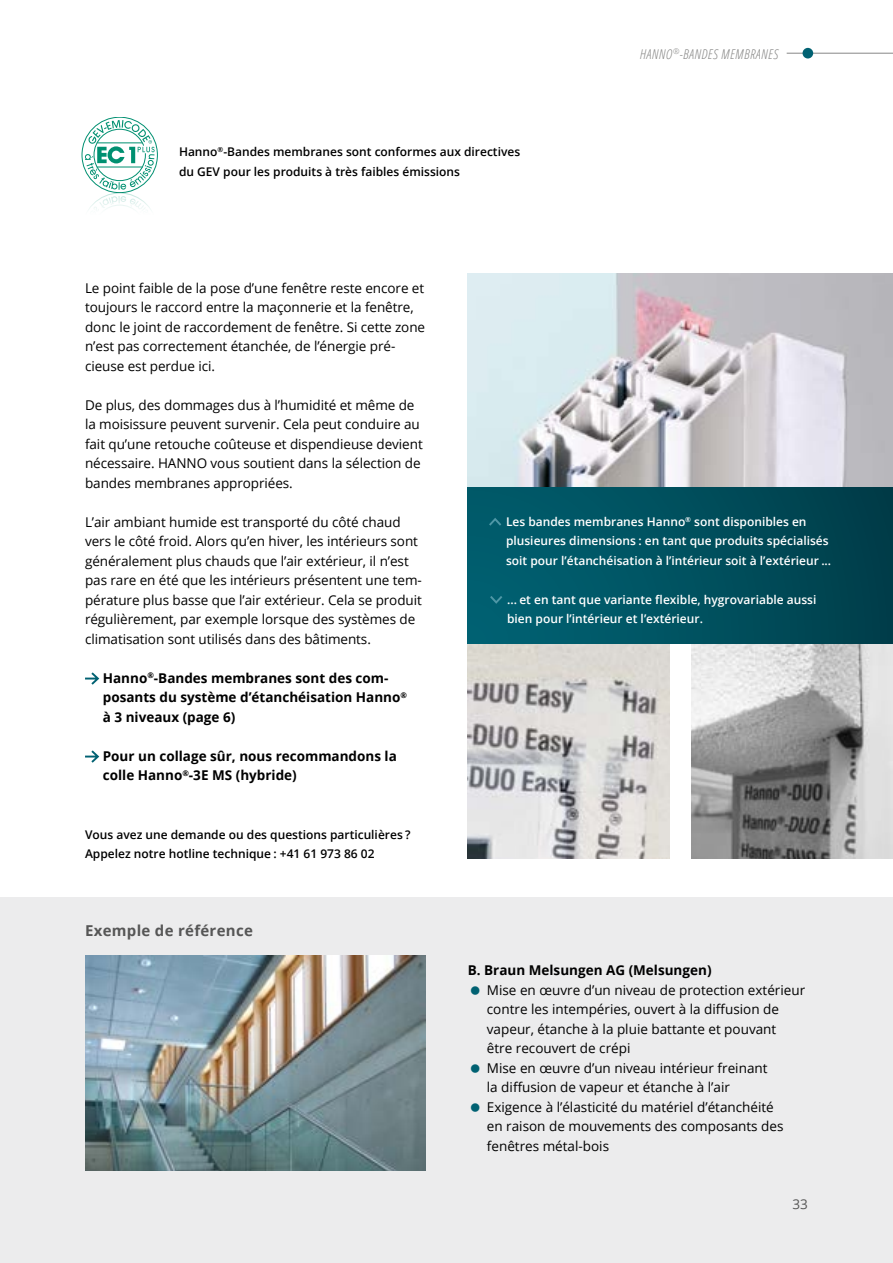
<style>
.page{position:relative;width:893px;height:1263px;background:#fff}
.page>*{position:absolute;margin:0;border:0;box-sizing:border-box;transform-origin:0 0}
.t1{font:700 15px "Open Sans";letter-spacing:.02em;color:#565656}
.t2{font:13.5px/19.5px "Open Sans";letter-spacing:-.005em;color:#000}
.t3{font:700 13.5px/19.5px "Open Sans";color:#000}
.t4{font:italic 300 condensed 13.5px "Open Sans";letter-spacing:.04em;color:#878786}
.t5{font:13.5px "Open Sans";color:#565656}
.t6{font:600 12px/19.5px "Open Sans";color:#fff}
.t7{font:600 12px/19.5px "Open Sans";color:#000}
</style>
<div class="page">
<div style="left:0;top:897px;width:893px;height:366px;background:#ececed"></div>
<hr style="left:787px;top:53px;width:106px;height:1px;background:#878786">
<div style="left:802px;top:48px;width:11px;height:11px;background:#006172;border-radius:50%"></div>
<img style="left:468px;top:273px;width:425px;height:214px">
<img style="left:468px;top:644px;width:202px;height:214px">
<img style="left:691px;top:644px;width:202px;height:214px">
<div style="left:468px;top:488px;width:425px;height:156px;background:linear-gradient(to right,#006272,#003e4a)"></div>
<svg style="left:489px;top:518px;width:12px;height:8px"></svg>
<svg style="left:490px;top:596px;width:12px;height:8px"></svg>
<svg style="left:85px;top:672px;width:14px;height:13px"></svg>
<svg style="left:85px;top:750px;width:14px;height:13px"></svg>
<img style="left:85px;top:956px;width:340px;height:214px">
<svg style="left:82px;top:117px;width:76px;height:93px"></svg>
<p class="t7" style="left:179px;top:142px;width:343px">Hanno<sup>®</sup>-Bandes membranes sont conformes aux directives du GEV pour les produits à très faibles émissions</p>
<p class="t4" style="left:640px;top:44px;width:140px">HANNO<sup>®</sup>-BANDES MEMBRANES</p>
<p class="t2" style="left:85px;top:278px;width:342px">Le point faible de la pose d’une fenêtre reste encore et toujours le raccord entre la maçonnerie et la fenêtre, donc le joint de raccordement de fenêtre. Si cette zone n’est pas correctement étanchée, de l’énergie pré&shy;cieuse est perdue ici.</p>
<p class="t2" style="left:85px;top:394px;width:339px">De plus, des dommages dus à l’humidité et même de la moisissure peuvent survenir. Cela peut conduire au fait qu’une retouche coûteuse et dispendieuse devient nécessaire. HANNO vous soutient dans la sélection de bandes membranes appropriées.</p>
<p class="t2" style="left:85px;top:511px;width:338px">L’air ambiant humide est transporté du côté chaud vers le côté froid. Alors qu’en hiver, les intérieurs sont généralement plus chauds que l’air extérieur, il n’est pas rare en été que les intérieurs présentent une tem&shy;pérature plus basse que l’air extérieur. Cela se produit régulièrement, par exemple lorsque des systèmes de climatisation sont utilisés dans des bâtiments.</p>
<p class="t3" style="left:103px;top:668px;width:306px">Hanno<sup>®</sup>-Bandes membranes sont des com&shy;posants du système d’étanchéisation Hanno<sup>® </sup>à 3 niveaux (page 6)</p>
<p class="t3" style="left:103px;top:746px;width:296px">Pour un collage sûr, nous recommandons la colle Hanno<sup>®</sup>-3E MS (hybride)</p>
<p class="t7" style="left:85px;top:824px;width:327px">Vous avez une demande ou des questions particulières ?<br>Appelez notre hotline technique : +41 61 973 86 02</p>
<p class="t1" style="left:85px;top:920px;width:169px">Exemple de référence</p>
<p class="t6" style="left:506px;top:511px;width:327px">Les bandes membranes Hanno<sup>®</sup> sont disponibles en plusieures dimensions : en tant que produits spécialisés soit pour l’étanchéisation à l’intérieur soit à l’extérieur ...</p>
<p class="t6" style="left:507px;top:589px;width:311px">... et en tant que variante flexible, hygrovariable aussi bien pour l’intérieur et l’extérieur.</p>
<p class="t3" style="left:468px;top:960px;width:245px">B. Braun Melsungen AG (Melsungen)</p>
<p class="t2" style="left:487px;top:980px;width:320px">Mise en œuvre d’un niveau de protection extérieur contre les intempéries, ouvert à la diffusion de vapeur, étanche à la pluie battante et pouvant<br>être recouvert de crépi<br>Mise en œuvre d’un niveau intérieur freinant<br>la diffusion de vapeur et étanche à l’air<br>Exigence à l’élasticité du matériel d’étanchéité<br>en raison de mouvements des composants des fenêtres métal-bois</p>
<p class="t5" style="left:792px;top:1195px;width:17px">33</p>
</div>
